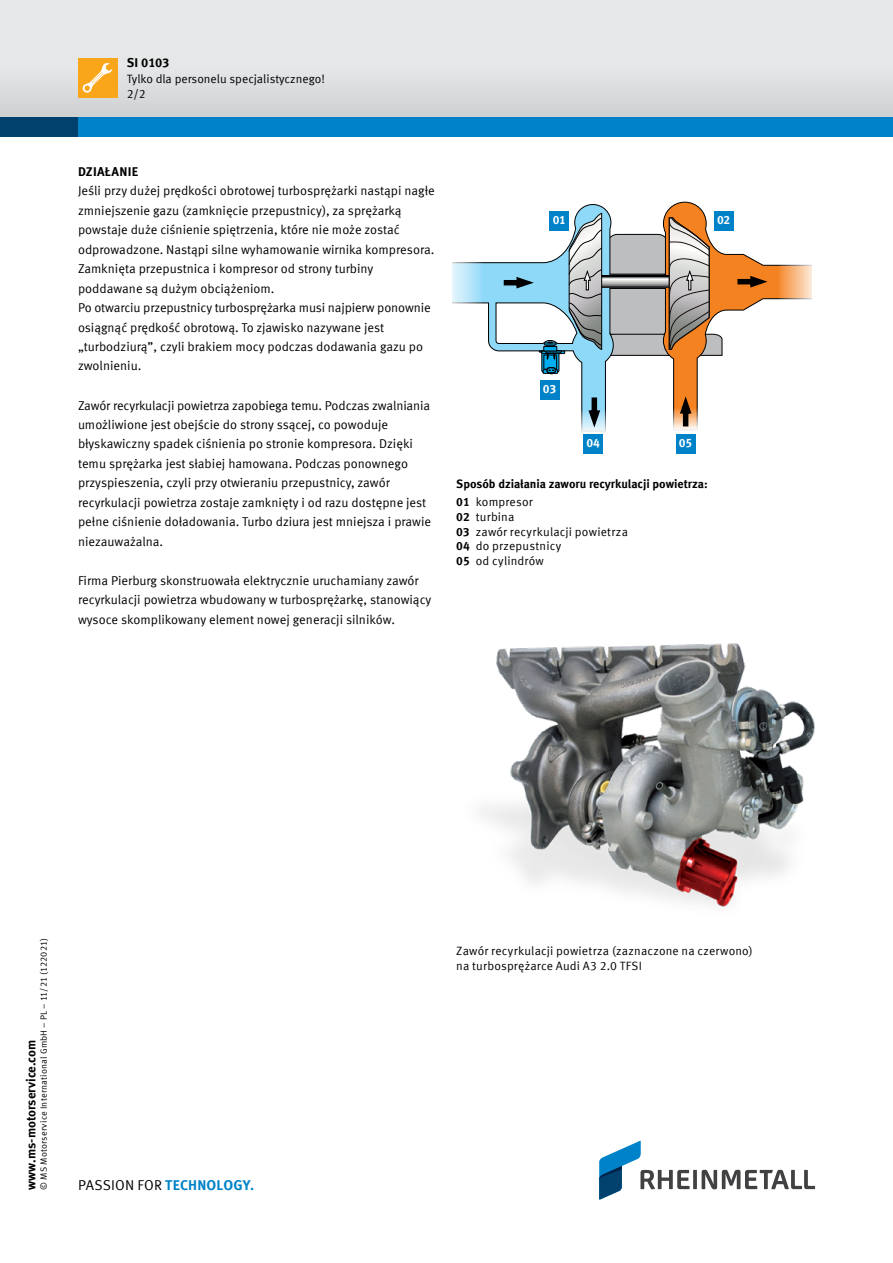
<style>
.page{position:relative;width:893px;height:1263px;background:#fff}
.page>*{position:absolute;margin:0;border:0;box-sizing:border-box;transform-origin:0 0}
.t1{font:700 14.25px "Meta Offc Pro";letter-spacing:.01em;color:#0082c8}
.t2{font:12.75px/19.5px "Meta Offc Pro Norm";letter-spacing:-.005em;color:#000}
.t3{font:700 12.75px "Meta Offc Pro";color:#000}
.t4{font:700 12.75px "Meta Offc Pro";letter-spacing:.02em;color:#000}
.t5{font:12px/14.7px "Meta Offc Pro Norm";letter-spacing:.01em;color:#000}
.t6{font:700 12px "Meta Offc Pro";color:#000}
.t7{font:700 12px "Meta Offc Pro";letter-spacing:-.025em;color:#fff}
.t8{font:9px "Meta Offc Pro Norm";letter-spacing:.02em;color:#000}
.s1{font-family:"Meta Offc Pro";font-weight:700}
.s2{font-family:"Meta Offc Pro Norm";font-weight:400;color:#000}
</style>
<div class="page">
<div style="left:0;top:0;width:893px;height:127px;background:#e6e7e8"></div>
<div style="left:0;top:68px;width:893px;height:49px;background:#dadbdd"></div>
<div style="left:0;top:117px;width:893px;height:19px;background:#00416e"></div>
<div style="left:78px;top:117px;width:815px;height:19px;background:#0082c8"></div>
<div style="left:78px;top:58px;width:39px;height:39px;background:#faa61a"></div>
<svg style="left:82px;top:63px;width:30px;height:30px"></svg>
<svg style="left:599px;top:1141px;width:216px;height:58px"></svg>
<svg style="left:452px;top:202px;width:359px;height:230px"></svg>
<div style="left:550px;top:211px;width:19px;height:19px;background:#0082c8"></div>
<img style="left:480px;top:643px;width:335px;height:264px">
<div style="left:714px;top:211px;width:19px;height:19px;background:#0082c8"></div>
<div style="left:540px;top:380px;width:19px;height:19px;background:#0082c8"></div>
<div style="left:583px;top:434px;width:20px;height:19px;background:#0082c8"></div>
<div style="left:676px;top:434px;width:19px;height:19px;background:#0082c8"></div>
<p class="t3" style="left:127px;top:53px;width:44px">SI 0103</p>
<p class="t5" style="left:127px;top:85px;width:20px">2/2</p>
<p class="t5" style="left:127px;top:70px;width:200px">Tylko dla personelu specjalistycznego!</p>
<p class="t4" style="left:78px;top:161px;width:62px">DZIAŁANIE</p>
<p class="t2" style="left:78px;top:180px;width:358px">Jeśli przy dużej prędkości obrotowej turbosprężarki nastąpi nagłe zmniejszenie gazu (zamknięcie przepustnicy), za sprężarką powstaje duże ciśnienie spiętrzenia, które nie może zostać odprowadzone. Nastąpi silne wyhamowanie wirnika kompresora.<br>Zamknięta przepustnica i kompresor od strony turbiny poddawane są dużym obciążeniom.<br>Po otwarciu przepustnicy turbosprężarka musi najpierw ponownie osiągnąć prędkość obrotową. To zjawisko nazywane jest „turbodziurą”, czyli brakiem mocy podczas dodawania gazu po zwolnieniu.</p>
<p class="t2" style="left:78px;top:394px;width:355px">Zawór recyrkulacji powietrza zapobiega temu. Podczas zwalniania umożliwione jest obejście do strony ssącej, co powoduje błyskawiczny spadek ciśnienia po stronie kompresora. Dzięki temu sprężarka jest słabiej hamowana. Podczas ponownego przyspieszenia, czyli przy otwieraniu przepustnicy, zawór recyrkulacji powietrza zostaje zamknięty i od razu dostępne jest pełne ciśnienie doładowania. Turbo dziura jest mniejsza i prawie niezauważalna.</p>
<p class="t2" style="left:78px;top:570px;width:355px">Firma Pierburg skonstruowała elektrycznie uruchamiany zawór recyrkulacji powietrza wbudowany w turbosprężarkę, stanowiący wysoce skomplikowany element nowej generacji silników.</p>
<p class="t7" style="left:553px;top:210px;width:15px">01</p>
<p class="t7" style="left:717px;top:210px;width:15px">02</p>
<p class="t7" style="left:543px;top:379px;width:15px">03</p>
<p class="t7" style="left:586px;top:433px;width:15px">04</p>
<p class="t7" style="left:679px;top:433px;width:15px">05</p>
<p class="t6" style="left:456px;top:474px;width:253px">Sposób działania zaworu recyrkulacji powietrza:</p>
<p class="t5" style="left:456px;top:494px;width:173px"><span class="s1">01</span> kompresor<br><span class="s1">02</span> turbina<br><span class="s1">03</span> zawór recyrkulacji powietrza<br><span class="s1">04</span> do przepustnicy<br><span class="s1">05</span> od cylindrów</p>
<p class="t8" style="left:37px;top:1189px;width:253px;rotate:-90deg">© MS Motorservice International GmbH – PL – 11/21 (122021)</p>
<p class="t3" style="left:21px;top:1189px;width:151px;rotate:-90deg">www.ms-motorservice.com</p>
<p class="t1" style="left:78px;top:1173px;width:178px"><span class="s2">PASSION FOR</span> TECHNOLOGY.</p>
<p class="t5" style="left:456px;top:943px;width:298px">Zawór recyrkulacji powietrza (zaznaczone na czerwono) na turbosprężarce Audi A3 2.0 TFSI</p>
</div>
